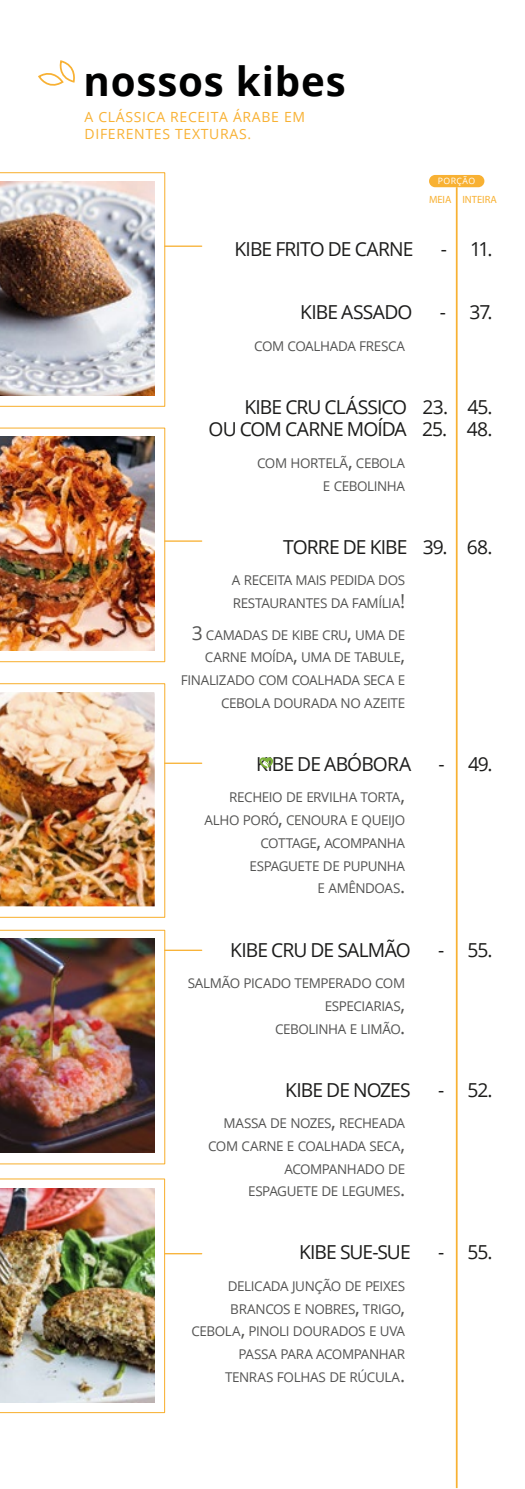
<style>
.page{position:relative;width:525px;height:1489px;background:#fff}
.page>*{position:absolute;margin:0;border:0;box-sizing:border-box;transform-origin:0 0}
.t1{font:700 40.25px "Open Sans";letter-spacing:.02em;color:#000101}
.t2{font:19.25px/22.8px "Open Sans";letter-spacing:-.045em;color:#1c1c1b;text-align:right}
.t3{font:14px/16.8px "Open Sans";letter-spacing:.05em;color:#f8b133}
.t4{font:13.47px/22.8px "Open Sans";letter-spacing:-.03em;color:#545453;text-align:right}
.t5{font:10.5px "Myriad Pro";color:#f8b133}
.t6{font:8.75px "Open Sans";letter-spacing:.05em;color:#fff}
.s1{font-size:19.25px}
</style>
<div class="page">
<svg style="left:38px;top:60px;width:37px;height:26px"></svg>
<img style="left:0;top:172px;width:165px;height:235px">
<img style="left:0;top:427px;width:165px;height:235px">
<img style="left:0;top:683px;width:165px;height:234px">
<img style="left:0;top:1178px;width:165px;height:234px">
<hr style="left:165px;top:540px;width:37px;height:1px;background:#f8b133">
<hr style="left:165px;top:762px;width:37px;height:2px;background:#f8b133">
<img style="left:0;top:929px;width:165px;height:235px">
<hr style="left:165px;top:949px;width:37px;height:1px;background:#f8b133">
<hr style="left:165px;top:245px;width:37px;height:2px;background:#f8b133">
<hr style="left:165px;top:1252px;width:37px;height:2px;background:#f8b133">
<svg style="left:259px;top:757px;width:14px;height:11px"></svg>
<div style="left:429px;top:175px;width:55px;height:12px;background:#f8b133;border-radius:6px"></div>
<hr style="left:456px;top:187px;width:2px;height:1300px;background:#f8b133">
<h1 class="t1" style="left:84px;top:53px;width:264px">nossos kibes</h1>
<p class="t3" style="left:84px;top:108px;width:222px">A CLÁSSICA RECEITA ÁRABE EM<br>DIFERENTES TEXTURAS.</p>
<p class="t6" style="left:438px;top:174px;width:39px">PORÇÃO</p>
<p class="t5" style="left:429px;top:193px;width:69px">MEIA INTEIRA</p>
<h2 class="t2" style="left:234px;top:237px;width:181px">KIBE FRITO DE CARNE</h2>
<h2 class="t2" style="left:441px;top:237px;width:53px">- 11.</h2>
<h2 class="t2" style="left:300px;top:300px;width:114px">KIBE ASSADO</h2>
<h2 class="t2" style="left:440px;top:300px;width:54px">- 37.</h2>
<p class="t4" style="left:254px;top:334px;width:152px">COM COALHADA FRESCA</p>
<h2 class="t2" style="left:209px;top:395px;width:286px">KIBE CRU CLÁSSICO 23. 45.<br>OU COM CARNE MOÍDA 25. 48.</h2>
<p class="t4" style="left:257px;top:451px;width:149px">COM HORTELÃ<span class="s1">,</span> CEBOLA<br>E CEBOLINHA</p>
<h2 class="t2" style="left:283px;top:535px;width:211px">TORRE DE KIBE 39. 68.</h2>
<p class="t4" style="left:232px;top:568px;width:175px;text-align:left">A RECEITA MAIS PEDIDA DOS<br>RESTAURANTES DA FAMÍLIA<span class="s1">!</span></p>
<p class="t4" style="left:181px;top:623px;width:226px"><span class="s1">3</span> CAMADAS DE KIBE CRU<span class="s1">,</span> UMA DE<br>CARNE MOÍDA<span class="s1">,</span> UMA DE TABULE<span class="s1">,<br></span>FINALIZADO COM COALHADA SECA E<br>CEBOLA DOURADA NO AZEITE</p>
<h2 class="t2" style="left:256px;top:752px;width:156px">KIBE DE ABÓBORA</h2>
<h2 class="t2" style="left:439px;top:752px;width:56px">- 49.</h2>
<p class="t4" style="left:205px;top:785px;width:202px">RECHEIO DE ERVILHA TORTA<span class="s1">,<br></span>ALHO PORÓ<span class="s1">,</span> CENOURA E QUEIJO<br>COTTAGE<span class="s1">,</span> ACOMPANHA<br>ESPAGUETE DE PUPUNHA<br>E AMÊNDOAS<span class="s1">.</span></p>
<h2 class="t2" style="left:230px;top:937px;width:182px">KIBE CRU DE SALMÃO</h2>
<h2 class="t2" style="left:438px;top:937px;width:56px">- 55.</h2>
<p class="t4" style="left:188px;top:971px;width:219px">SALMÃO PICADO TEMPERADO COM<br>ESPECIARIAS<span class="s1">,<br></span>CEBOLINHA E LIMÃO<span class="s1">.</span></p>
<h2 class="t2" style="left:285px;top:1077px;width:127px">KIBE DE NOZES</h2>
<h2 class="t2" style="left:438px;top:1077px;width:56px">- 52.</h2>
<p class="t4" style="left:208px;top:1111px;width:198px">MASSA DE NOZES<span class="s1">,</span> RECHEADA<br>COM CARNE E COALHADA SECA<span class="s1">,<br></span>ACOMPANHADO DE<br>ESPAGUETE DE LEGUMES<span class="s1">.</span></p>
<h2 class="t2" style="left:299px;top:1240px;width:113px">KIBE SUE-SUE</h2>
<h2 class="t2" style="left:438px;top:1240px;width:56px">- 55.</h2>
<p class="t4" style="left:192px;top:1274px;width:215px">DELICADA JUNÇÃO DE PEIXES<br>BRANCOS E NOBRES<span class="s1">,</span> TRIGO<span class="s1">,<br></span>CEBOLA<span class="s1">,</span> PINOLI DOURADOS E UVA<br>PASSA PARA ACOMPANHAR<br>TENRAS FOLHAS DE RÚCULA<span class="s1">.</span></p>
</div>
